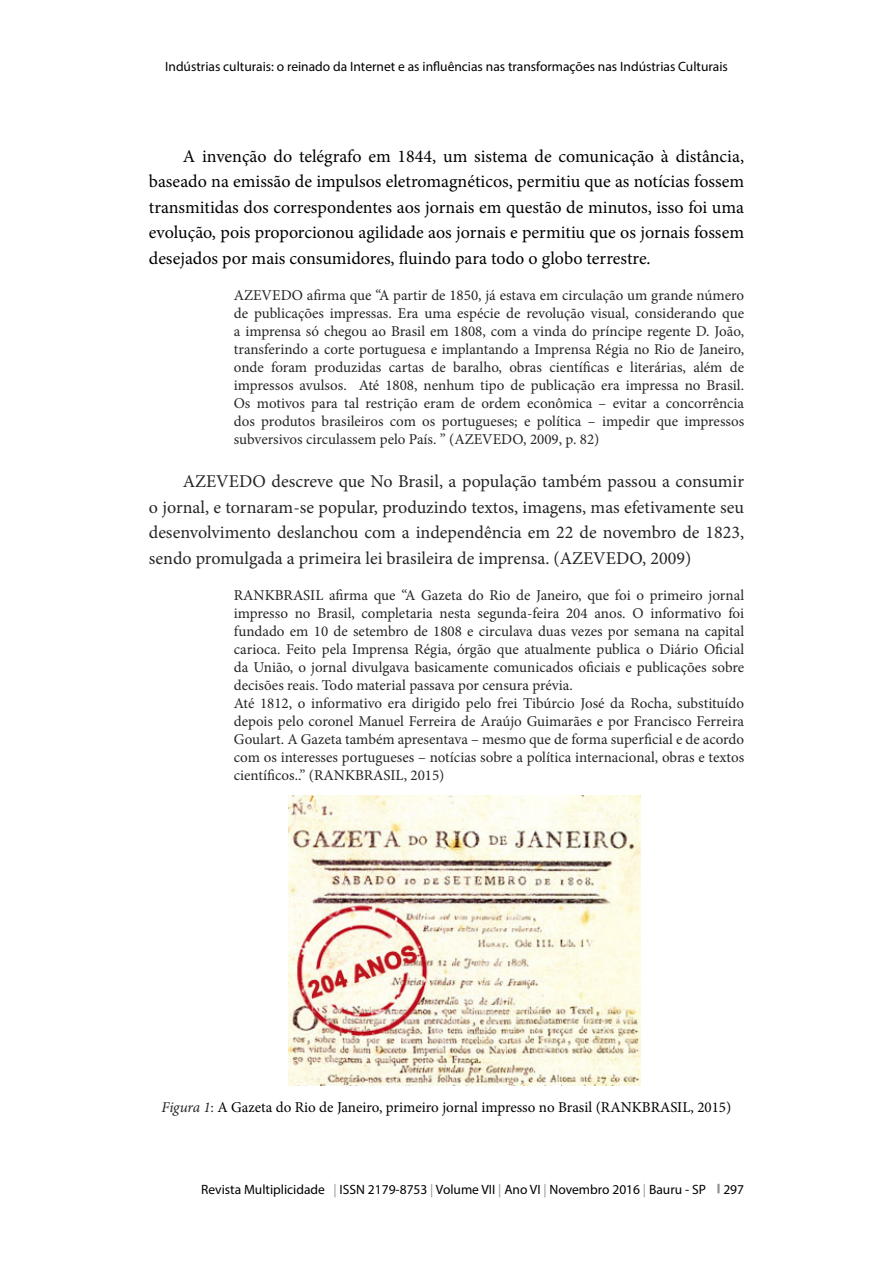
<style>
.page{position:relative;width:893px;height:1263px;background:#fff}
.page>*{position:absolute;margin:0;border:0;box-sizing:border-box;transform-origin:0 0}
.t1{font:18px/25.5px "Minion Pro";color:#000;text-align:justify}
.t2{font:18px/25.5px "Minion Pro";color:#252525;text-align:justify}
.t3{font:15px/18px "Minion Pro";color:#252525;text-align:justify}
.t4{font:15px "Minion Pro";color:#000}
.t5{font:13.5px "Myriad Pro";color:#000}
.s1{font-style:italic;color:#252525}
.s2{color:#252525}
.s3{color:#939598}
</style>
<div class="page">
<svg style="left:717px;top:1184px;width:3px;height:9px"></svg>
<img style="left:289px;top:795px;width:352px;height:290px">
<p class="t5" style="left:165px;top:59px;width:564px">Indústrias culturais: o reinado da Internet e as influências nas transformações nas Indústrias Culturais</p>
<p class="t1" style="left:149px;top:143px;width:597px;text-indent:34px">A invenção do telégrafo em 1844, um sistema de comunicação à distância, baseado na emissão de impulsos eletromagnéticos, permitiu que as notícias fossem transmitidas dos correspondentes aos jornais em questão de minutos, isso foi uma evolução, pois proporcionou agilidade aos jornais e permitiu que os jornais fossem desejados por mais consumidores, fluindo para todo o globo terrestre.</p>
<p class="t3" style="left:234px;top:286px;width:512px">AZEVEDO afirma que “A partir de 1850, já estava em circulação um grande número de publicações impressas. Era uma espécie de revolução visual, considerando que a imprensa só chegou ao Brasil em 1808, com a vinda do príncipe regente D. João, transferindo a corte portuguesa e implantando a Imprensa Régia no Rio de Janeiro, onde foram produzidas cartas de baralho, obras científicas e literárias, além de impressos avulsos. Até 1808, nenhum tipo de publicação era impressa no Brasil.<br>Os motivos para tal restrição eram de ordem econômica – evitar a concorrência dos produtos brasileiros com os portugueses; e política – impedir que impressos subversivos circulassem pelo País. ” (AZEVEDO, 2009, p. 82)</p>
<p class="t2" style="left:149px;top:469px;width:597px;text-indent:34px">AZEVEDO descreve que No Brasil, a população também passou a consumir o jornal, e tornaram-se popular, produzindo textos, imagens, mas efetivamente seu desenvolvimento deslanchou com a independência em 22 de novembro de 1823, sendo promulgada a primeira lei brasileira de imprensa. (AZEVEDO, 2009)</p>
<p class="t3" style="left:234px;top:586px;width:512px;text-align:left">RANKBRASIL afirma que “A Gazeta do Rio de Janeiro, que foi o primeiro jornal impresso no Brasil, completaria nesta segunda-feira 204 anos. O informativo foi fundado em 10 de setembro de 1808 e circulava duas vezes por semana na capital carioca. Feito pela Imprensa Régia, órgão que atualmente publica o Diário Oficial da União, o jornal divulgava basicamente comunicados oficiais e publicações sobre decisões reais. Todo material passava por censura prévia.<br>Até 1812, o informativo era dirigido pelo frei Tibúrcio José da Rocha, substituído depois pelo coronel Manuel Ferreira de Araújo Guimarães e por Francisco Ferreira Goulart. A Gazeta também apresentava – mesmo que de forma superficial e de acordo com os interesses portugueses – notícias sobre a política internacional, obras e textos científicos..” (RANKBRASIL, 2015)</p>
<p class="t4" style="left:162px;top:1097px;width:571px"><span class="s1">Figura 1</span><span class="s2">:</span> A Gazeta do Rio de Janeiro, primeiro jornal impresso no Brasil (RANKBRASIL, 2015)</p>
<p class="t5" style="left:201px;top:1181px;width:506px">Revista Multiplicidade <span class="s3">|</span> ISSN 2179-8753 <span class="s3">|</span> Volume VII <span class="s3">|</span> Ano VI <span class="s3">|</span> Novembro 2016 <span class="s3">|</span> Bauru - SP</p>
<p class="t5" style="left:723px;top:1181px;width:22px">297</p>
</div>
